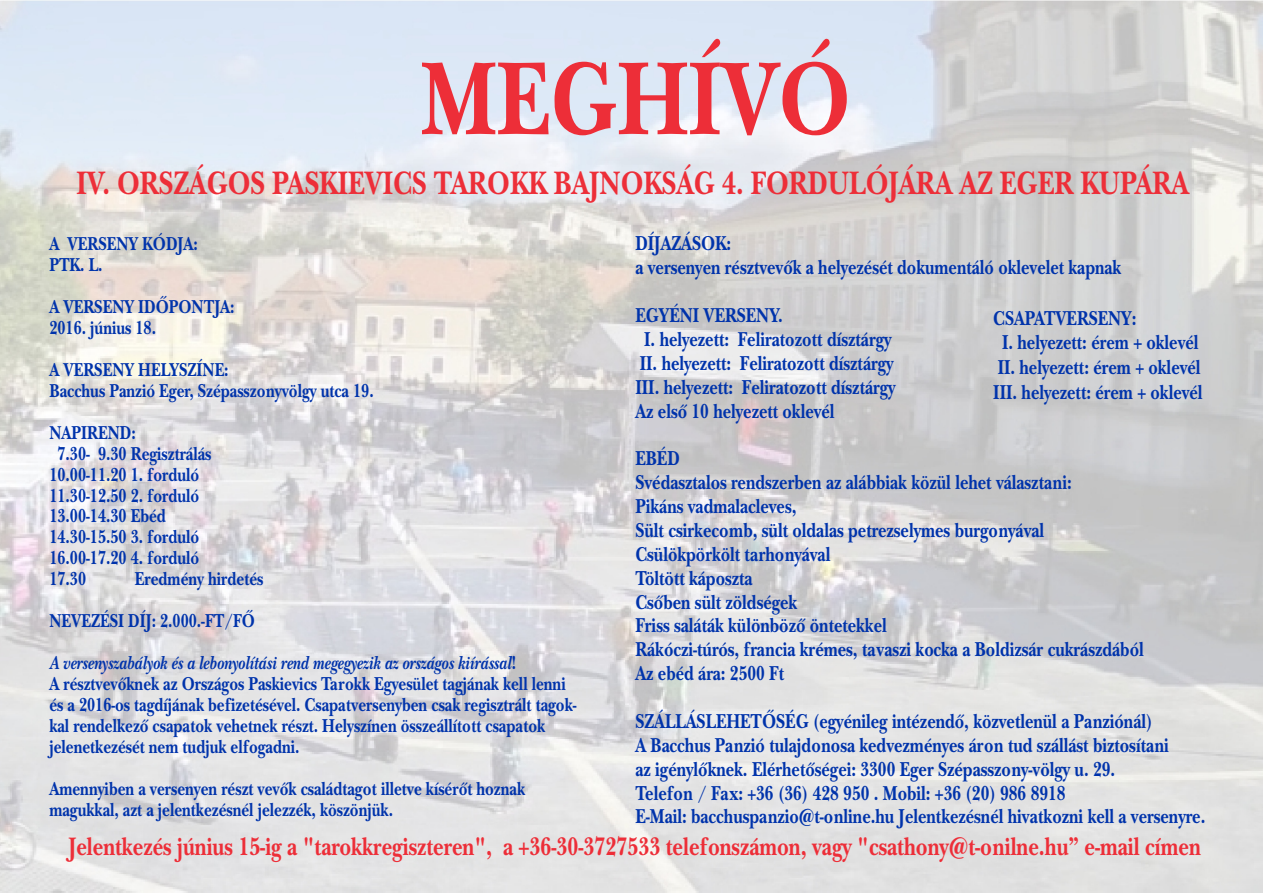
<style>
.page{position:relative;width:1263px;height:894px;background:#fff}
.page>*{position:absolute;margin:0;border:0;box-sizing:border-box;transform-origin:0 0}
.t1{font:700 108px "P80 Nebraska";color:#ed2e38}
.t2{font:700 33.9px "P80 Nebraska";color:#ed2e38}
.t3{font:700 26.4px "P80 Nebraska";color:#ed2e38}
.t4{font:700 21px/23.9px "P80 Nebraska";color:#0033ab}
.t5{font:700 19.5px/21px "P80 Nebraska";color:#0033ab}
.t6{font:italic 700 19.5px/42px "P80 Nebraska";color:#0033ab}
.s1{font-style:normal}
</style>
<div class="page">
<img style="left:0;top:1px;width:1263px;height:892px">
<h1 class="t1" style="left:421px;top:55px;width:432px">MEGHÍVÓ</h1>
<h2 class="t2" style="left:77px;top:169px;width:1114px">IV. ORSZÁGOS PASKIEVICS TAROKK BAJNOKSÁG 4. FORDULÓJÁRA AZ EGER KUPÁRA</h2>
<p class="t5" style="left:49px;top:235px;width:150px">A VERSENY KÓDJA:<br>PTK. L.</p>
<p class="t5" style="left:49px;top:298px;width:187px">A VERSENY IDÕPONTJA:<br>2016. június 18.</p>
<p class="t5" style="left:49px;top:361px;width:326px">A VERSENY HELYSZÍNE:<br>Bacchus Panzió Eger, Szépasszonyvölgy utca 19.</p>
<p class="t5" style="left:49px;top:424px;width:88px">NAPIREND:</p>
<p class="t5" style="left:58px;top:445px;width:156px">7.30- 9.30 Regisztrálás</p>
<p class="t5" style="left:49px;top:466px;width:151px">10.00-11.20 1. forduló</p>
<p class="t5" style="left:49px;top:487px;width:151px">11.30-12.50 2. forduló</p>
<p class="t5" style="left:49px;top:507px;width:118px">13.00-14.30 Ebéd</p>
<p class="t5" style="left:49px;top:528px;width:151px">14.30-15.50 3. forduló</p>
<p class="t5" style="left:49px;top:549px;width:151px">16.00-17.20 4. forduló</p>
<p class="t5" style="left:49px;top:570px;width:38px">17.30</p>
<p class="t4" style="left:635px;top:234px;width:487px">DÍJAZÁSOK:<br>a versenyen résztvevõk a helyezését dokumentáló oklevelet kapnak</p>
<p class="t4" style="left:635px;top:305px;width:149px">EGYÉNI VERSENY.</p>
<p class="t4" style="left:644px;top:329px;width:249px">I. helyezett: Feliratozott dísztárgy</p>
<p class="t4" style="left:640px;top:353px;width:255px">II. helyezett: Feliratozott dísztárgy</p>
<p class="t4" style="left:635px;top:377px;width:262px">III. helyezett: Feliratozott dísztárgy</p>
<p class="t4" style="left:635px;top:401px;width:201px">Az elsõ 10 helyezett oklevél</p>
<p class="t4" style="left:635px;top:449px;width:510px">EBÉD<br>Svédasztalos rendszerben az alábbiak közül lehet választani:<br>Pikáns vadmalacleves,<br>Sült csirkecomb, sült oldalas petrezselymes burgonyával Csülökpörkölt tarhonyával<br>Töltött káposzta<br>Csõben sült zöldségek<br>Friss saláták különbözõ öntetekkel<br>Rákóczi-túrós, francia krémes, tavaszi kocka a Boldizsár cukrászdából Az ebéd ára: 2500 Ft</p>
<p class="t4" style="left:635px;top:711px;width:571px">SZÁLLÁSLEHETÕSÉG (egyénileg intézendõ, közvetlenül a Panziónál)<br>A Bacchus Panzió tulajdonosa kedvezményes áron tud szállást biztosítani<br>az igénylõknek. Elérhetõségei: 3300 Eger Szépasszony-völgy u. 29.<br>Telefon / Fax: +36 (36) 428 950 . Mobil: +36 (20) 986 8918<br>E-Mail: bacchuspanzio@t-online.hu Jelentkezésnél hivatkozni kell a versenyre.</p>
<p class="t3" style="left:68px;top:835px;width:1134px">Jelentkezés június 15-ig a "tarokkregiszteren", a +36-30-3727533 telefonszámon, vagy "csathony@t-onilne.hu” e-mail címen</p>
<p class="t4" style="left:993px;top:308px;width:145px">CSAPATVERSENY:</p>
<p class="t4" style="left:1002px;top:333px;width:198px">I. helyezett: érem + oklevél</p>
<p class="t4" style="left:998px;top:357px;width:204px">II. helyezett: érem + oklevél</p>
<p class="t4" style="left:993px;top:382px;width:211px">III. helyezett: érem + oklevél</p>
<p class="t6" style="left:49px;top:560px;width:469px;text-indent:85px"><span class="s1">Eredmény hirdetés<br>NEVEZÉSI DÍJ: 2.000.-FT/FÕ<br></span>A versenyszabályok és a lebonyolítási rend megegyezik az országos kiírással<span class="s1">!</span></p>
<p class="t5" style="left:49px;top:675px;width:529px">A résztvevõknek az Országos Paskievics Tarokk Egyesület tagjának kell lenni és a 2016-os tagdíjának befizetésével. Csapatversenyben csak regisztrált tagok&shy;kal rendelkezõ csapatok vehetnek részt. Helyszínen összeállított csapatok jelenetkezését nem tudjuk elfogadni.</p>
<p class="t5" style="left:49px;top:780px;width:477px">Amennyiben a versenyen részt vevõk családtagot illetve kísérõt hoznak magukkal, azt a jelentkezésnél jelezzék, köszönjük.</p>
</div>
